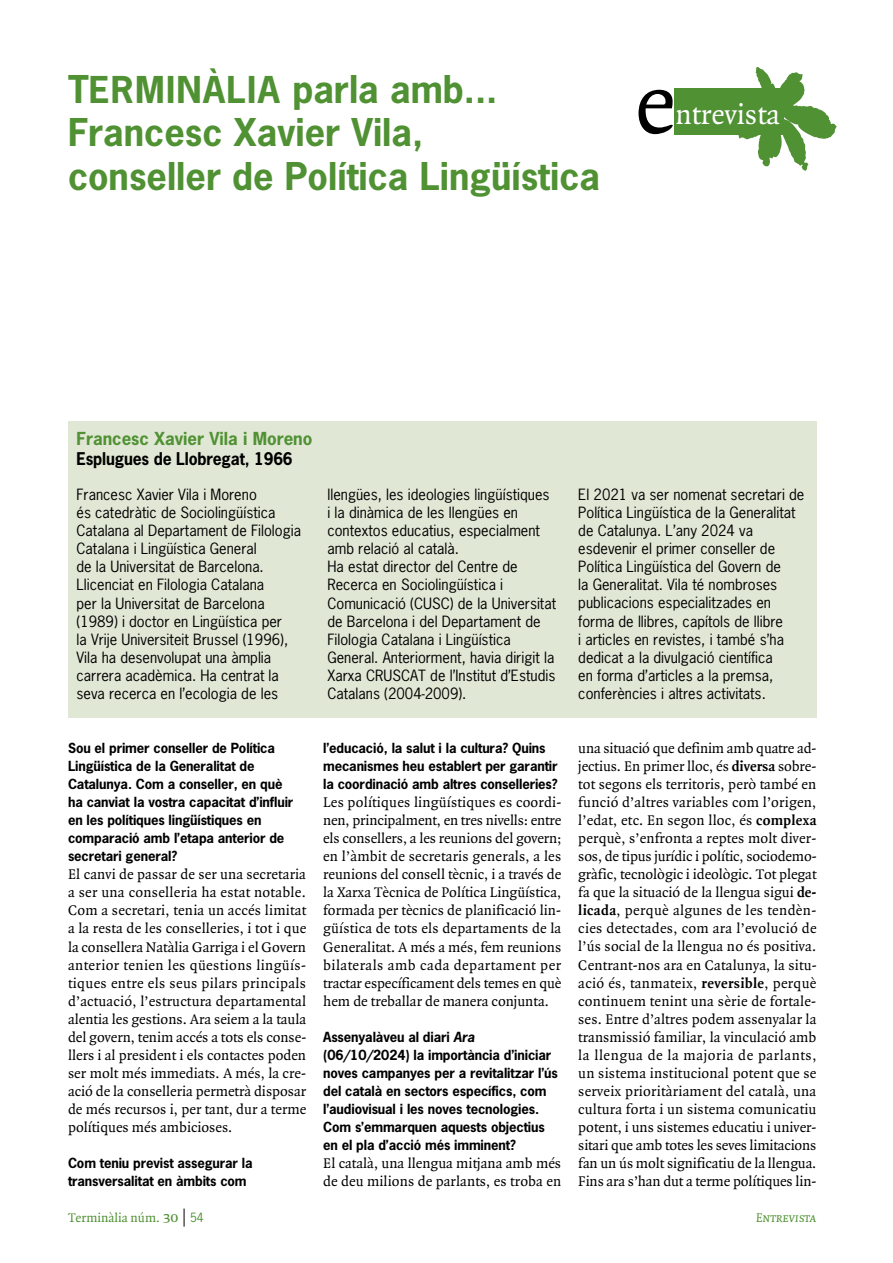
<style>
.page{position:relative;width:893px;height:1263px;background:#fff}
.page>*{position:absolute;margin:0;border:0;box-sizing:border-box;transform-origin:0 0}
.t1{font:93px "Quadraat";color:#000}
.t2{font:700 36px/43.2px "News Gothic";color:#509133}
.t3{font:30px "Quadraat";color:#fff}
.t4{font:700 16.8px "News Gothic";color:#509133}
.t5{font:700 16.5px "News Gothic";letter-spacing:-.01em;color:#000;scale:.95 1}
.t6{font:15px/18px "Quadraat";color:#000;text-align:justify}
.t7{font:14.7px/18px "News Gothic";color:#000}
.t8{font:13.5px "Quadraat";color:#509133}
.t9{font:13.5px "Quadraat Italic Small Caps";color:#509133}
.t10{font:700 13.2px/18px "News Gothic";letter-spacing:-.01em;color:#000}
.s1{font-family:"News Gothic Bold SC800";font-weight:400}
.s2{font-family:"News Gothic Bold SC800";font-weight:400;font-size:34.8px}
.s3{font-style:italic}
.s4{font-weight:700}
.s5{font-family:"Quadraat Small Caps";font-size:15.75px}
.s6{font-family:"News Gothic";font-size:12px}
</style>
<div class="page">
<svg style="left:184px;top:1208px;width:1px;height:18px"></svg>
<div style="left:675px;top:88px;width:109px;height:47px;background:#509133"></div>
<svg style="left:738px;top:67px;width:99px;height:104px"></svg>
<div style="left:68px;top:421px;width:748px;height:296px;background:#e0e7d5"></div>
<h2 class="t2" style="left:68px;top:67px;width:534px"><span class="s1">T</span><span class="s2">ERMINÀLIA</span> parla amb...<br>Francesc Xavier Vila,<br>conseller de Política Lingüística</h2>
<h1 class="t1" style="left:635px;top:55px;width:42px">e</h1>
<h3 class="t3" style="left:675px;top:99px;width:106px">ntrevista</h3>
<p class="t4" style="left:77px;top:427px;width:237px">Francesc Xavier Vila i Moreno</p>
<p class="t5" style="left:77px;top:447px;width:229px">Esplugues de Llobregat, 1966</p>
<p class="t7" style="left:77px;top:486px;width:226px">Francesc Xavier Vila i Moreno<br>és catedràtic de Sociolingüística Catalana al Departament de Filologia Catalana i Lingüística General<br>de la Universitat de Barcelona.<br>Llicenciat en Filologia Catalana<br>per la Universitat de Barcelona (1989) i doctor en Lingüística per<br>la Vrije Universiteit Brussel (1996), Vila ha desenvolupat una àmplia carrera acadèmica. Ha centrat la seva recerca en l’ecologia de les</p>
<p class="t7" style="left:327px;top:485px;width:230px">llengües, les ideologies lingüístiques i la dinàmica de les llengües en contextos educatius, especialment amb relació al català.<br>Ha estat director del Centre de Recerca en Sociolingüística i Comunicació (CUSC) de la Universitat de Barcelona i del Departament de Filologia Catalana i Lingüística General. Anteriorment, havia dirigit la Xarxa CRUSCAT de l’Institut d’Estudis Catalans (2004-2009).</p>
<p class="t7" style="left:578px;top:485px;width:228px">El 2021 va ser nomenat secretari de Política Lingüística de la Generalitat de Catalunya. L’any 2024 va esdevenir el primer conseller de Política Lingüística del Govern de<br>la Generalitat. Vila té nombroses publicacions especialitzades en forma de llibres, capítols de llibre<br>i articles en revistes, i també s’ha dedicat a la divulgació científica<br>en forma d’articles a la premsa, conferències i altres activitats.</p>
<p class="t10" style="left:68px;top:739px;width:227px">Sou el primer conseller de Política Lingüística de la Generalitat de Catalunya. Com a conseller, en què ha canviat la vostra capacitat d’influir en les polítiques lingüístiques en comparació amb l’etapa anterior de secretari general?</p>
<p class="t6" style="left:68px;top:866px;width:240px">El canvi de passar de ser una secretaria a ser una conselleria ha estat notable.<br>Com a secretari, tenia un accés limitat a la resta de les conselleries, i tot i que la consellera Natàlia Garriga i el Govern anterior tenien les qüestions lingüís&shy;tiques entre els seus pilars principals d’actuació, l’estructura departamental alentia les gestions. Ara seiem a la taula del govern, tenim accés a tots els conse&shy;llers i al president i els contactes poden ser molt més immediats. A més, la cre&shy;ació de la conselleria permetrà disposar de més recursos i, per tant, dur a terme polítiques més ambicioses.</p>
<p class="t10" style="left:68px;top:1154px;width:186px">Com teniu previst assegurar la transversalitat en àmbits com</p>
<p class="t10" style="left:323px;top:739px;width:236px">l’educació, la salut i la cultura? Quins mecanismes heu establert per garantir la coordinació amb altres conselleries?</p>
<p class="t6" style="left:323px;top:794px;width:240px">Les polítiques lingüístiques es coordi&shy;nen, principalment, en tres nivells: entre els consellers, a les reunions del govern; en l’àmbit de secretaris generals, a les reunions del consell tècnic, i a través de la Xarxa Tècnica de Política Lingüística, formada per tècnics de planificació lin&shy;güística de tots els departaments de la Generalitat. A més a més, fem reunions bilaterals amb cada departament per tractar específicament dels temes en què hem de treballar de manera conjunta.</p>
<p class="t10" style="left:323px;top:1027px;width:236px">Assenyalàveu al diari <span class="s3">Ara </span>(06/10/2024) la importància d’iniciar noves campanyes per a revitalitzar l’ús del català en sectors específics, com l’audiovisual i les noves tecnologies.<br>Com s’emmarquen aquests objectius en el pla d’acció més imminent?</p>
<p class="t6" style="left:323px;top:1155px;width:240px">El català, una llengua mitjana amb més de deu milions de parlants, es troba en</p>
<p class="t6" style="left:578px;top:740px;width:240px">una situació que definim amb quatre ad&shy;jectius. En primer lloc, és <span class="s4">diversa</span> sobre&shy;tot segons els territoris, però també en funció d’altres variables com l’origen, l’edat, etc. En segon lloc, és <span class="s4">complexa </span>perquè, s’enfronta a reptes molt diver&shy;sos, de tipus jurídic i polític, sociodemo&shy;gràfic, tecnològic i ideològic. Tot plegat fa que la situació de la llengua sigui <span class="s4">de&shy;licada</span>, perquè algunes de les tendèn&shy;cies detectades, com ara l’evolució de l’ús social de la llengua no és positiva.<br>Centrant-nos ara en Catalunya, la situ&shy;ació és, tanmateix, <span class="s4">reversible</span>, perquè continuem tenint una sèrie de fortale&shy;ses. Entre d’altres podem assenyalar la transmissió familiar, la vinculació amb la llengua de la majoria de parlants, un sistema institucional potent que se serveix prioritàriament del català, una cultura forta i un sistema comunicatiu potent, i uns sistemes educatiu i univer&shy;sitari que amb totes les seves limitacions fan un ús molt significatiu de la llengua.<br>Fins ara s’han dut a terme polítiques lin-</p>
<p class="t8" style="left:68px;top:1211px;width:137px">Terminàlia núm. <span class="s5">30</span> <span class="s6">54</span></p>
<p class="t9" style="left:756px;top:1211px;width:62px">Entrevista</p>
</div>
